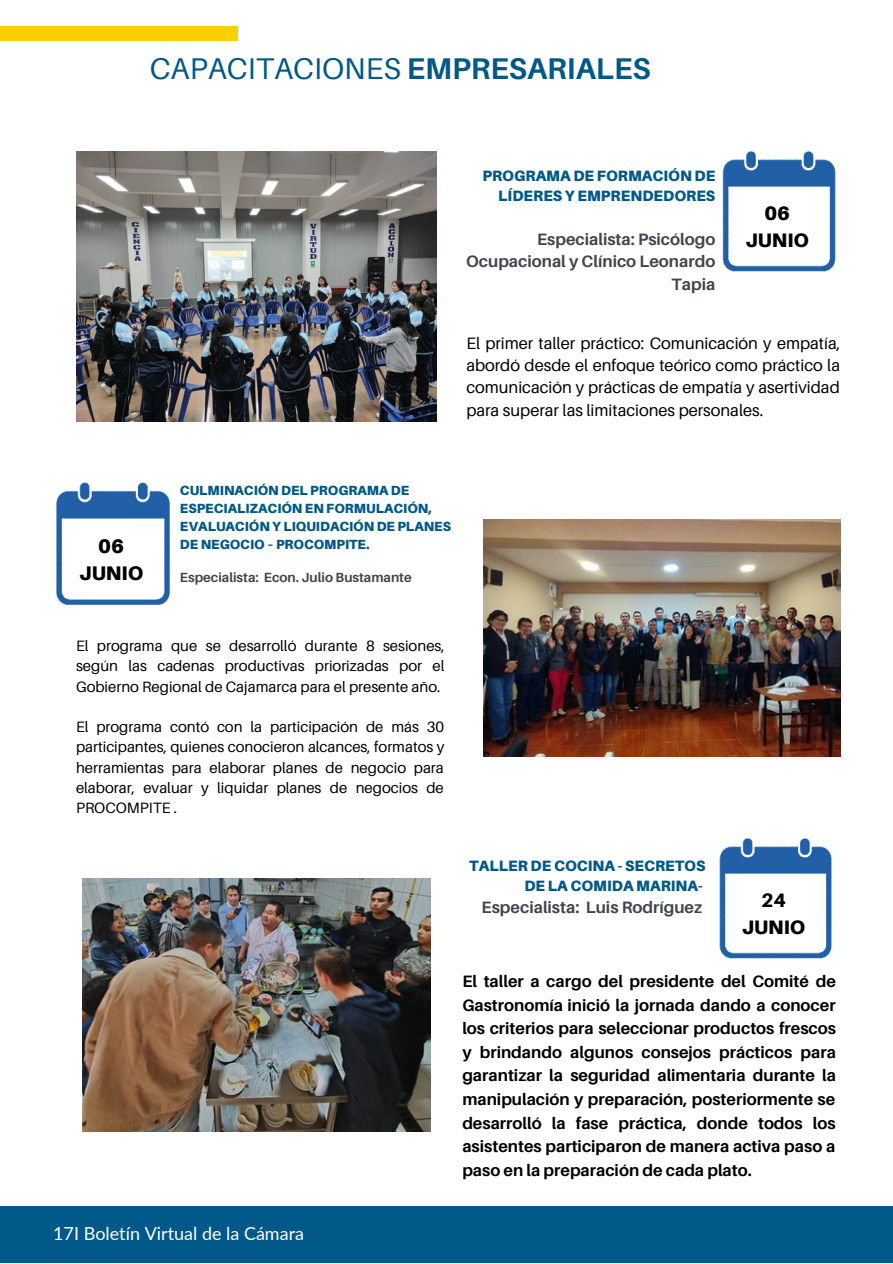
<style>
.page{position:relative;width:893px;height:1264px;background:#fff}
.page>*{position:absolute;margin:0;border:0;box-sizing:border-box;transform-origin:0 0}
.t1{font:30px "Aileron";color:#015989}
.t2{font:900 19.65px "Aileron";color:#000}
.t3{font:900 19.5px "Aileron";color:#000}
.t4{font:800 19.5px "Aileron";color:#000}
.t5{font:18px "Lato";color:#fff}
.t6{font:700 16.5px/23.5px "Aileron";color:#000;text-align:justify}
.t7{font:16.5px/22.5px "Aileron";color:#010101;text-align:justify}
.t8{font:700 16.5px/22.5px "Aileron";color:#42444e;text-align:right}
.t9{font:15px/20.2px "Aileron";color:#010101;text-align:justify}
.t10{font:900 15px/20.2px "Aileron";color:#015989;text-align:right}
.t11{font:900 13.35px/17.7px "Aileron";color:#015989}
.t12{font:700 13.35px "Aileron";color:#42444e}
.s1{font-weight:700}
</style>
<div class="page">
<div style="left:0;top:27px;width:237px;height:13px;background:#fad000"></div>
<div style="left:0;top:1206px;width:892px;height:56px;background:#015989"></div>
<img style="left:483px;top:519px;width:357px;height:237px">
<img style="left:77px;top:151px;width:360px;height:270px">
<img style="left:722px;top:151px;width:114px;height:121px">
<div style="left:731px;top:189px;width:97px;height:70px;background:#fff"></div>
<img style="left:56px;top:483px;width:114px;height:122px">
<div style="left:65px;top:521px;width:97px;height:71px;background:#fff"></div>
<img style="left:719px;top:838px;width:113px;height:121px">
<div style="left:728px;top:876px;width:96px;height:70px;background:#fff"></div>
<img style="left:82px;top:878px;width:349px;height:253px">
<p class="t1" style="left:150px;top:50px;width:502px">CAPACITACIONES <span class="s1">EMPRESARIALES</span></p>
<p class="t10" style="left:482px;top:165px;width:234px">PROGRAMA DE FORMACIÓN DE<br>LÍDERES Y EMPRENDEDORES</p>
<p class="t8" style="left:466px;top:227px;width:250px">Especialista: Psicólogo<br>Ocupacional y Clínico Leonardo<br>Tapia</p>
<p class="t3" style="left:764px;top:201px;width:27px">06</p>
<p class="t3" style="left:745px;top:228px;width:65px">JUNIO</p>
<p class="t7" style="left:466px;top:331px;width:375px">El primer taller práctico: Comunicación y empatía, abordó desde el enfoque teórico como práctico la comunicación y prácticas de empatía y asertividad para superar las limitaciones personales.</p>
<p class="t2" style="left:98px;top:533px;width:28px">06</p>
<p class="t2" style="left:79px;top:560px;width:66px">JUNIO</p>
<p class="t11" style="left:180px;top:481px;width:272px">CULMINACIÓN DEL PROGRAMA DE<br>ESPECIALIZACIÓN EN FORMULACIÓN,<br>EVALUACIÓN Y LIQUIDACIÓN DE PLANES<br>DE NEGOCIO – PROCOMPITE.</p>
<p class="t12" style="left:180px;top:569px;width:233px">Especialista: Econ. Julio Bustamante</p>
<p class="t9" style="left:76px;top:635px;width:370px">El programa que se desarrolló durante 8 sesiones, según las cadenas productivas priorizadas por el Gobierno Regional de Cajamarca para el presente año.</p>
<p class="t9" style="left:76px;top:716px;width:370px">El programa contó con la participación de más 30 participantes, quienes conocieron alcances, formatos y herramientas para elaborar planes de negocio para elaborar, evaluar y liquidar planes de negocios de PROCOMPITE .</p>
<p class="t10" style="left:469px;top:855px;width:238px">TALLER DE COCINA - SECRETOS<br>DE LA COMIDA MARINA-</p>
<p class="t8" style="left:481px;top:895px;width:222px">Especialista: Luis Rodríguez</p>
<p class="t4" style="left:761px;top:888px;width:27px">24</p>
<p class="t3" style="left:741px;top:915px;width:65px">JUNIO</p>
<p class="t6" style="left:462px;top:969px;width:375px">El taller a cargo del presidente del Comité de Gastronomía inició la jornada dando a conocer los criterios para seleccionar productos frescos y brindando algunos consejos prácticos para garantizar la seguridad alimentaria durante la manipulación y preparación, posteriormente se desarrolló la fase práctica, donde todos los asistentes participaron de manera activa paso a paso en la preparación de cada plato.</p>
<p class="t5" style="left:53px;top:1221px;width:252px">17I Boletín Virtual de la Cámara</p>
</div>
